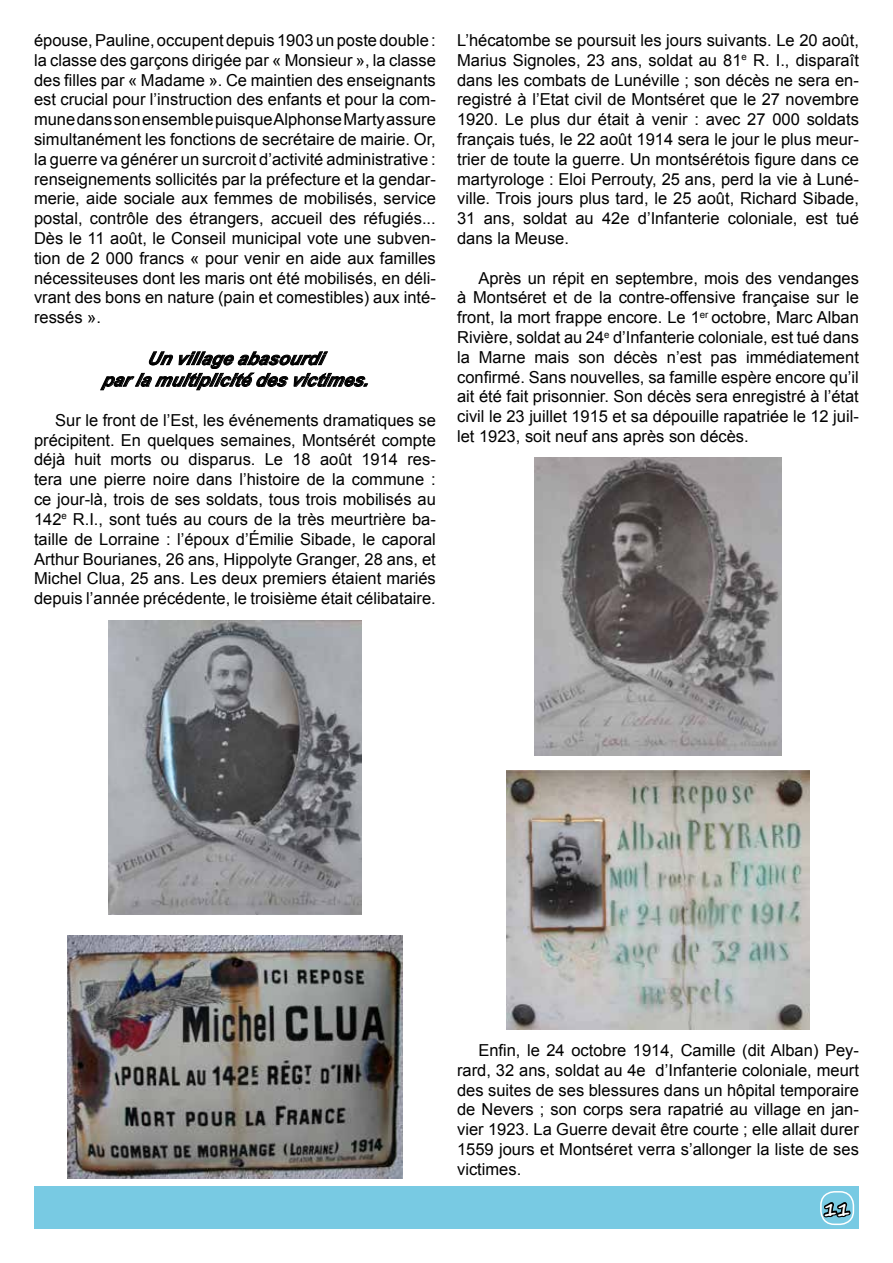
<style>
.page{position:relative;width:893px;height:1263px;background:#fff}
.page>*{position:absolute;margin:0;border:0;box-sizing:border-box;transform-origin:0 0}
.t1{font:italic 700 18px/21.6px "Arial";color:#000;text-align:center}
.t2{font:700 18px "Segoe Print";color:#fff}
.t3{font:16.5px/19.8px "Arial";color:#000;text-align:justify}
</style>
<div class="page">
<div style="left:34px;top:1186px;width:825px;height:43px;background:#78cae3"></div>
<svg style="left:822px;top:1202px;width:31px;height:18px"></svg>
<div style="left:820px;top:1191px;width:34px;height:34px;border:2px solid #fff;border-radius:14px"></div>
<svg style="left:100px;top:351px;width:268px;height:40px"></svg>
<img style="left:109px;top:621px;width:252px;height:294px">
<img style="left:68px;top:935px;width:334px;height:244px">
<img style="left:535px;top:457px;width:246px;height:298px">
<img style="left:507px;top:771px;width:302px;height:259px">
<p class="t3" style="left:34px;top:31px;width:403px">épouse, Pauline, occupent depuis 1903 un poste double : la classe des garçons dirigée par « Monsieur », la classe des filles par « Madame ». Ce maintien des enseignants est crucial pour l’instruction des enfants et pour la com&shy;mune dans son ensemble puisque Alphonse Marty assure simultanément les fonctions de secrétaire de mairie. Or, la guerre va générer un surcroit d’activité administrative : renseignements sollicités par la préfecture et la gendar&shy;merie, aide sociale aux femmes de mobilisés, service postal, contrôle des étrangers, accueil des réfugiés...<br>Dès le 11 août, le Conseil municipal vote une subven&shy;tion de 2 000 francs « pour venir en aide aux familles nécessiteuses dont les maris ont été mobilisés, en déli&shy;vrant des bons en nature (pain et comestibles) aux inté&shy;ressés ».</p>
<p class="t1" style="left:102px;top:348px;width:274px">Unvillageabasourdi parlamultiplicitédesvictimes.</p>
<p class="t3" style="left:34px;top:410px;width:403px;text-indent:21px">Sur le front de l’Est, les événements dramatiques se précipitent. En quelques semaines, Montsérét compte déjà huit morts ou disparus. Le 18 août 1914 res&shy;tera une pierre noire dans l’histoire de la commune : ce jour-là, trois de ses soldats, tous trois mobilisés au 142<sup>e</sup> R.I., sont tués au cours de la très meurtrière ba&shy;taille de Lorraine : l’époux d’Émilie Sibade, le caporal Arthur Bourianes, 26 ans, Hippolyte Granger, 28 ans, et Michel Clua, 25 ans. Les deux premiers étaient mariés depuis l’année précédente, le troisième était célibataire.</p>
<p class="t3" style="left:457px;top:31px;width:403px">L’hécatombe se poursuit les jours suivants. Le 20 août, Marius Signoles, 23 ans, soldat au 81<sup>e</sup> R. I., disparaît dans les combats de Lunéville ; son décès ne sera en&shy;registré à l’Etat civil de Montséret que le 27 novembre 1920. Le plus dur était à venir : avec 27 000 soldats français tués, le 22 août 1914 sera le jour le plus meur&shy;trier de toute la guerre. Un montsérétois figure dans ce martyrologe : Eloi Perrouty, 25 ans, perd la vie à Luné&shy;ville. Trois jours plus tard, le 25 août, Richard Sibade, 31 ans, soldat au 42e d’Infanterie coloniale, est tué dans la Meuse.</p>
<p class="t3" style="left:457px;top:268px;width:403px;text-indent:21px">Après un répit en septembre, mois des vendanges à Montséret et de la contre-offensive française sur le front, la mort frappe encore. Le 1<sup>er</sup> octobre, Marc Alban Rivière, soldat au 24<sup>e</sup> d’Infanterie coloniale, est tué dans la Marne mais son décès n’est pas immédiatement confirmé. Sans nouvelles, sa famille espère encore qu’il ait été fait prisonnier. Son décès sera enregistré à l’état civil le 23 juillet 1915 et sa dépouille rapatriée le 12 juil&shy;let 1923, soit neuf ans après son décès.</p>
<p class="t3" style="left:457px;top:1040px;width:403px;text-indent:21px">Enfin, le 24 octobre 1914, Camille (dit Alban) Pey&shy;rard, 32 ans, soldat au 4e d’Infanterie coloniale, meurt des suites de ses blessures dans un hôpital temporaire de Nevers ; son corps sera rapatrié au village en jan&shy;vier 1923. La Guerre devait être courte ; elle allait durer 1559 jours et Montséret verra s’allonger la liste de ses victimes.</p>
<p class="t2" style="left:823px;top:1193px;width:28px">11</p>
</div>
